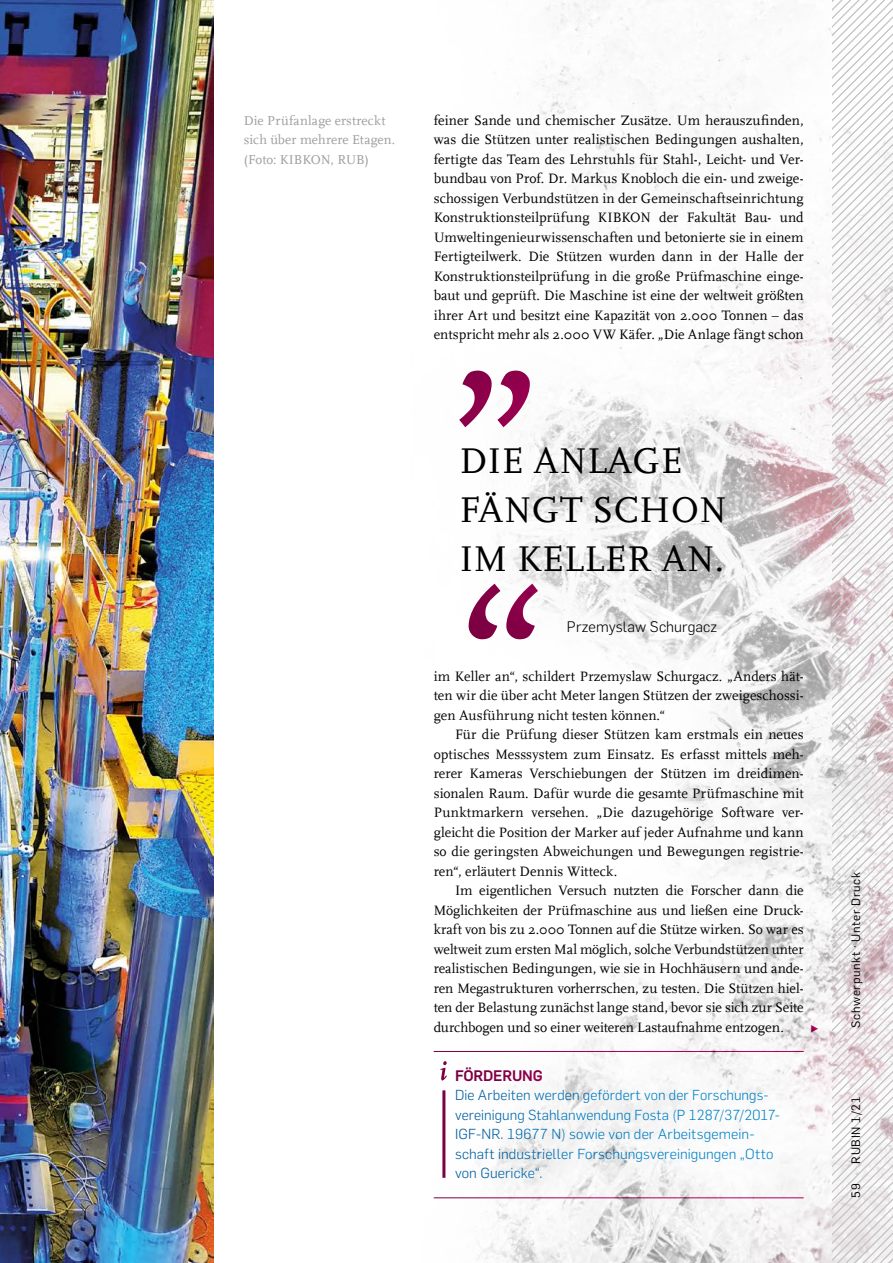
<style>
.page{position:relative;width:893px;height:1263px;background:#fff}
.page>*{position:absolute;margin:0;border:0;box-sizing:border-box;transform-origin:0 0}
.t1{font:37.5px/48.8px "RUB Scala MZ";letter-spacing:.01em;color:#000}
.t2{font:300 15px "Rub Flama";letter-spacing:.005em;color:#000}
.t3{font:700 15px "Rub Flama";letter-spacing:-.01em;color:#7b0041}
.t4{font:14.25px/19.5px "RUB Scala MZ";letter-spacing:.005em;color:#000;text-align:justify}
.t5{font:300 14.25px/19.5px "Rub Flama";letter-spacing:.005em;color:#005a9a}
.t6{font:14.25px "RUB Scala MZ";color:#7b0041}
.t7{font:13.5px/19.5px "RUB Scala MZ";letter-spacing:.005em;color:#9d9d9c}
.t8{font:12px "Rub Flama";letter-spacing:.055em;color:#000}
</style>
<div class="page">
<img style="left:0;top:0;width:833px;height:1263px">
<svg style="left:833px;top:0;width:60px;height:1263px"></svg>
<p class="t7" style="left:244px;top:110px;width:153px">Die Prüfanlage erstreckt sich über mehrere Etagen. (Foto: KIBKON, RUB)</p>
<p class="t4" style="left:434px;top:110px;width:371px">feiner Sande und chemischer Zusätze. Um herauszufinden, was die Stützen unter realistischen Bedingungen aushalten, fertigte das Team des Lehrstuhls für Stahl-, Leicht- und Ver&shy;bundbau von Prof. Dr. Markus Knobloch die ein- und zweige&shy;schossigen Verbundstützen in der Gemeinschaftseinrichtung Konstruktionsteilprüfung KIBKON der Fakultät Bau- und Umweltingenieurwissenschaften und betonierte sie in einem Fertigteilwerk. Die Stützen wurden dann in der Halle der Konstruktionsteilprüfung in die große Prüfmaschine einge&shy;baut und geprüft. Die Maschine ist eine der weltweit größten ihrer Art und besitzt eine Kapazität von 2.000 Tonnen – das entspricht mehr als 2.000 VW Käfer. „Die Anlage fängt schon</p>
<h1 class="t1" style="left:459px;top:435px;width:269px">DIE ANLAGE<br>FÄNGT SCHON<br>IM KELLER AN.</h1>
<p class="t2" style="left:567px;top:616px;width:152px">Przemyslaw Schurgacz</p>
<p class="t4" style="left:434px;top:666px;width:371px">im Keller an“, schildert Przemyslaw Schurgacz. „Anders hät&shy;ten wir die über acht Meter langen Stützen der zweigeschossi&shy;gen Ausführung nicht testen können.“</p>
<p class="t4" style="left:434px;top:724px;width:371px;text-indent:21px">Für die Prüfung dieser Stützen kam erstmals ein neues optisches Messsystem zum Einsatz. Es erfasst mittels meh&shy;rerer Kameras Verschiebungen der Stützen im dreidimen&shy;sionalen Raum. Dafür wurde die gesamte Prüfmaschine mit Punktmarkern versehen. „Die dazugehörige Software ver&shy;gleicht die Position der Marker auf jeder Aufnahme und kann so die geringsten Abweichungen und Bewegungen registrie&shy;ren“, erläutert Dennis Witteck.</p>
<p class="t4" style="left:434px;top:880px;width:371px;text-indent:21px">Im eigentlichen Versuch nutzten die Forscher dann die Möglichkeiten der Prüfmaschine aus und ließen eine Druck&shy;kraft von bis zu 2.000 Tonnen auf die Stütze wirken. So war es weltweit zum ersten Mal möglich, solche Verbundstützen unter realistischen Bedingungen, wie sie in Hochhäusern und ande&shy;ren Megastrukturen vorherrschen, zu testen. Die Stützen hiel&shy;ten der Belastung zunächst lange stand, bevor sie sich zur Seite durchbogen und so einer weiteren Lastaufnahme entzogen.</p>
<p class="t6" style="left:810px;top:1018px;width:10px">▶</p>
<p class="t3" style="left:455px;top:1064px;width:89px">FÖRDERUNG</p>
<p class="t5" style="left:455px;top:1084px;width:326px">Die Arbeiten werden gefördert von der Forschungs&shy;vereinigung Stahlanwendung Fosta (P 1287/37/2017- IGF-NR. 19677 N) sowie von der Arbeitsgemein&shy;schaft industrieller Forschungsvereinigungen „Otto von Guericke“.</p>
<p class="t8" style="left:848px;top:1027px;width:157px;rotate:-90deg">Schwerpunkt · Unter Druck</p>
<p class="t8" style="left:848px;top:1163px;width:69px;rotate:-90deg">RUBIN 1/21</p>
<p class="t8" style="left:848px;top:1197px;width:16px;rotate:-90deg">59</p>
</div>
